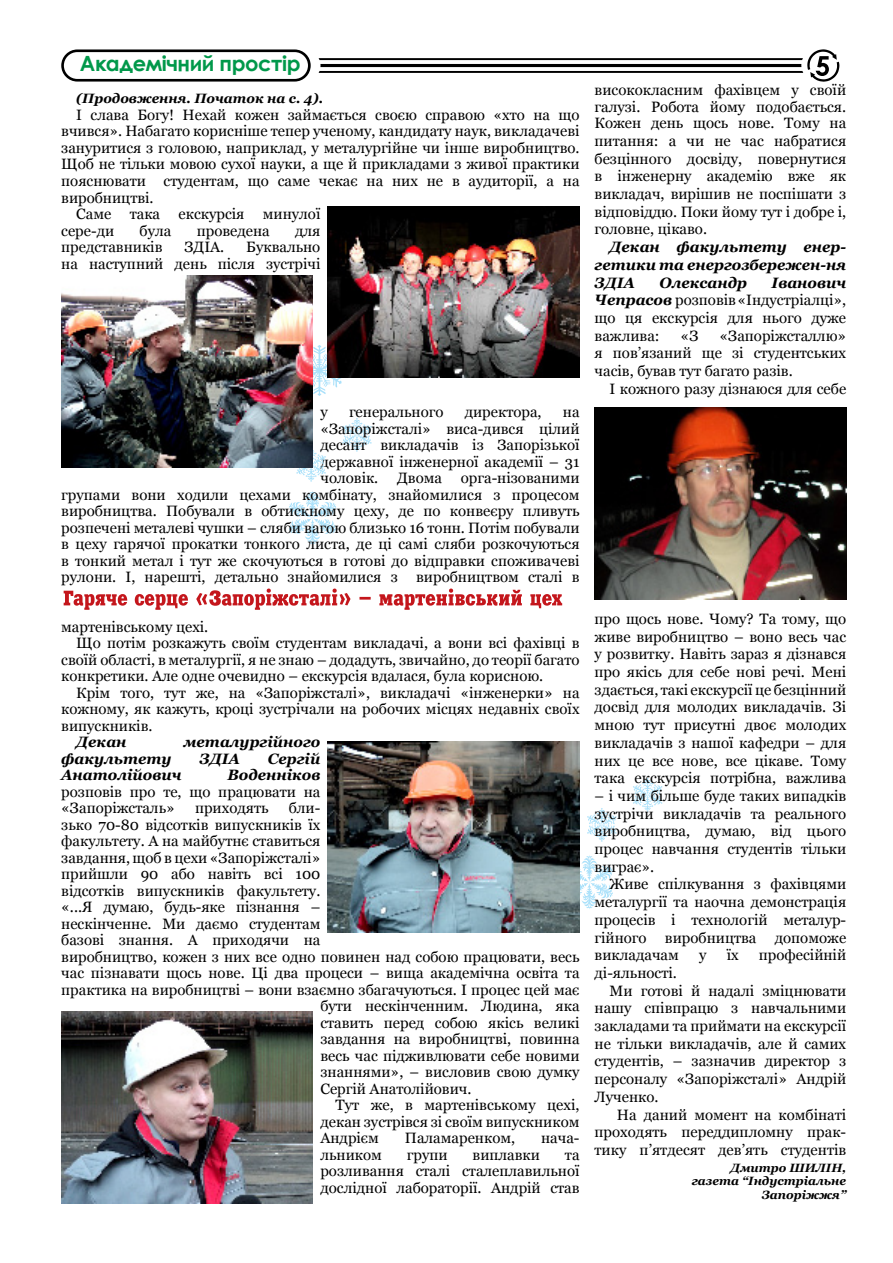
<style>
.page{position:relative;width:893px;height:1263px;background:#fff}
.page>*{position:absolute;margin:0;border:0;box-sizing:border-box;transform-origin:0 0}
.t1{font:700 21px "Century Gothic";letter-spacing:-.02em;color:#00984a}
.t2{font:15px/17.7px "Georgia";color:#000;text-align:justify}
.t3{font:italic 700 15px/17.7px "Georgia";color:#000;text-align:justify}
.t4{font:italic 700 13.5px "Georgia";color:#000}
.t5{font:italic 700 12px/13.5px "Georgia";color:#000;text-align:right}
.s1{font-weight:700;font-style:italic}
</style>
<div class="page">
<svg style="left:342px;top:418px;width:30px;height:34px"></svg>
<svg style="left:289px;top:491px;width:47px;height:54px"></svg>
<svg style="left:580px;top:855px;width:33px;height:54px"></svg>
<svg style="left:587px;top:808px;width:30px;height:34px"></svg>
<svg style="left:633px;top:778px;width:29px;height:34px"></svg>
<svg style="left:313px;top:345px;width:29px;height:51px"></svg>
<svg style="left:61px;top:49px;width:250px;height:33px"></svg>
<svg style="left:319px;top:49px;width:520px;height:33px"></svg>
<svg style="left:296px;top:450px;width:30px;height:32px"></svg>
<img style="left:328px;top:741px;width:252px;height:191px">
<img style="left:61px;top:276px;width:252px;height:191px">
<img style="left:61px;top:1012px;width:252px;height:192px">
<img style="left:595px;top:408px;width:251px;height:191px">
<img style="left:328px;top:207px;width:252px;height:171px">
<svg style="left:64px;top:588px;width:498px;height:22px"></svg>
<h1 class="t1" style="left:80px;top:48px;width:222px">Академічний простір</h1>
<p class="t4" style="left:76px;top:91px;width:248px">(Продовження. Початок на с. 4).</p>
<p class="t2" style="left:76px;top:106px;width:505px">І слава Богу! Нехай кожен займається своєю справою «хто на що</p>
<p class="t2" style="left:61px;top:122px;width:520px">вчився». Набагато корисніше тепер ученому, кандидату наук, викладачеві</p>
<p class="t2" style="left:61px;top:139px;width:520px">зануритися з головою, наприклад, у металургійне чи інше виробництво.</p>
<p class="t2" style="left:61px;top:155px;width:520px">Щоб не тільки мовою сухої науки, а ще й прикладами з живої практики</p>
<p class="t2" style="left:61px;top:172px;width:520px">пояснювати студентам, що саме чекає на них не в аудиторії, а на</p>
<p class="t2" style="left:61px;top:188px;width:94px">виробництві.</p>
<p class="t2" style="left:76px;top:205px;width:246px">Саме така екскурсія минулої</p>
<p class="t2" style="left:61px;top:221px;width:55px">сере-ди</p>
<p class="t2" style="left:140px;top:221px;width:33px">була</p>
<p class="t2" style="left:197px;top:221px;width:75px">проведена</p>
<p class="t2" style="left:295px;top:221px;width:27px">для</p>
<p class="t2" style="left:61px;top:238px;width:103px">представників</p>
<p class="t2" style="left:184px;top:238px;width:41px">ЗДІА.</p>
<p class="t2" style="left:61px;top:239px;width:261px;line-height:16.5px;text-align:right">Буквально<br>на наступний день після зустрічі</p>
<p class="t2" style="left:320px;top:403px;width:9px">у</p>
<p class="t2" style="left:349px;top:403px;width:96px">генерального</p>
<p class="t2" style="left:465px;top:403px;width:78px">директора,</p>
<p class="t2" style="left:320px;top:404px;width:261px;line-height:16.5px;text-indent:242px">на «Запоріжсталі» виса-дився цілий десант викладачів із Запорізької державної інженерної академії – 31 чоловік.</p>
<p class="t2" style="left:61px;top:470px;width:520px;line-height:16.5px;text-indent:400px">орга-нізованими групами вони ходили цехами комбінату, знайомилися з процесом виробництва. Побували в обтискному цеху, де по конвеєру пливуть розпечені металеві чушки – сляби вагою близько 16 тонн. Потім побували в цеху гарячої прокатки тонкого листа, де ці самі сляби розкочуються в тонкий метал і тут же скочуються в готові до відправки споживачеві рулони. І, нарешті, детально знайомилися з виробництвом сталі в</p>
<p class="t2" style="left:61px;top:617px;width:149px">мартенівському цехі.</p>
<p class="t2" style="left:76px;top:634px;width:505px">Що потім розкажуть своїм студентам викладачі, а вони всі фахівці в</p>
<p class="t2" style="left:61px;top:650px;width:520px">своїй області, в металургії, я не знаю – додадуть, звичайно, до теорії багато</p>
<p class="t2" style="left:61px;top:667px;width:484px">конкретики. Але одне очевидно – екскурсія вдалася, була корисною.</p>
<p class="t2" style="left:76px;top:683px;width:505px">Крім того, тут же, на «Запоріжсталі», викладачі «інженерки» на</p>
<p class="t2" style="left:61px;top:700px;width:520px">кожному, як кажуть, кроці зустрічали на робочих місцях недавніх своїх</p>
<p class="t2" style="left:61px;top:716px;width:93px">випускників.</p>
<p class="t3" style="left:76px;top:733px;width:52px">Декан</p>
<p class="t3" style="left:183px;top:733px;width:138px">металургійного</p>
<p class="t3" style="left:61px;top:749px;width:112px">факультету</p>
<p class="t3" style="left:199px;top:749px;width:42px">ЗДІА</p>
<p class="t3" style="left:268px;top:749px;width:54px">Сергій</p>
<p class="t3" style="left:61px;top:766px;width:122px">Анатолійович</p>
<p class="t3" style="left:227px;top:766px;width:94px">Воденніков</p>
<p class="t2" style="left:61px;top:783px;width:261px;line-height:16.5px">розповів про те, що працювати на «Запоріжсталь»</p>
<p class="t2" style="left:397px;top:469px;width:46px">Двома</p>
<p class="t2" style="left:195px;top:799px;width:75px">приходять</p>
<p class="t2" style="left:289px;top:799px;width:33px">бли-</p>
<p class="t2" style="left:61px;top:815px;width:261px">зько 70-80 відсотків випускників їх</p>
<p class="t2" style="left:61px;top:832px;width:261px">факультету. А на майбутнє ставиться</p>
<p class="t2" style="left:61px;top:848px;width:261px">завдання, щоб в цехи «Запоріжсталі»</p>
<p class="t2" style="left:61px;top:865px;width:261px">прийшли 90 або навіть всі 100</p>
<p class="t2" style="left:61px;top:881px;width:261px">відсотків випускників факультету.</p>
<p class="t2" style="left:61px;top:898px;width:261px">«...Я думаю, будь-яке пізнання –</p>
<p class="t2" style="left:61px;top:914px;width:261px">нескінченне. Ми даємо студентам</p>
<p class="t2" style="left:61px;top:931px;width:261px">базові знання. А приходячи на</p>
<p class="t2" style="left:61px;top:947px;width:520px">виробництво, кожен з них все одно повинен над собою працювати, весь</p>
<p class="t2" style="left:61px;top:964px;width:520px">час пізнавати щось нове. Ці два процеси – вища академічна освіта та</p>
<p class="t2" style="left:61px;top:980px;width:520px">практика на виробництві – вони взаємно збагачуються. І процес цей має</p>
<p class="t2" style="left:320px;top:997px;width:261px">бути нескінченним. Людина, яка</p>
<p class="t2" style="left:320px;top:1013px;width:261px">ставить перед собою якісь великі</p>
<p class="t2" style="left:320px;top:1030px;width:261px">завдання на виробництві, повинна</p>
<p class="t2" style="left:320px;top:1046px;width:261px">весь час підживлювати себе новими</p>
<p class="t2" style="left:320px;top:1063px;width:261px">знаннями», – висловив свою думку</p>
<p class="t2" style="left:320px;top:1079px;width:153px">Сергій Анатолійович.</p>
<p class="t2" style="left:335px;top:1096px;width:246px">Тут же, в мартенівському цехі,</p>
<p class="t2" style="left:320px;top:1112px;width:261px">декан зустрівся зі своїм випускником</p>
<p class="t2" style="left:320px;top:1129px;width:60px">Андрієм</p>
<p class="t2" style="left:405px;top:1129px;width:112px">Паламаренком,</p>
<p class="t2" style="left:541px;top:1129px;width:40px">нача-</p>
<p class="t2" style="left:320px;top:1145px;width:63px">льником</p>
<p class="t2" style="left:407px;top:1145px;width:42px">групи</p>
<p class="t2" style="left:473px;top:1145px;width:69px">виплавки</p>
<p class="t2" style="left:320px;top:1146px;width:261px;line-height:16.5px;text-indent:245px">та розливання сталі сталеплавильної дослідної лабораторії. Андрій став</p>
<p class="t2" style="left:595px;top:81px;width:253px">висококласним фахівцем у своїй галузі. Робота йому подобається.<br>Кожен день щось нове. Тому на питання: а чи не час набратися безцінного досвіду, повернутися в інженерну академію вже як викладач, вирішив не поспішати з відповіддю. Поки йому тут і добре і, головне, цікаво.</p>
<p class="t3" style="left:595px;top:238px;width:253px;text-indent:15px">Декан факультету енер&shy;гетики та енергозбережен-ня ЗДІА</p>
<p class="t3" style="left:659px;top:273px;width:89px">Олександр</p>
<p class="t2" style="left:595px;top:273px;width:253px;text-indent:177px"><span class="s1">Іванович Чепрасов</span> розповів «Індустріалці», що ця екскурсія для нього дуже важлива:</p>
<p class="t2" style="left:595px;top:327px;width:253px;text-indent:125px">«Запоріжсталлю» я пов’язаний ще зі студентських часів, бував тут багато разів.</p>
<p class="t2" style="left:610px;top:380px;width:238px">І кожного разу дізнаюся для себе</p>
<p class="t2" style="left:681px;top:327px;width:19px">«З</p>
<p class="t2" style="left:595px;top:610px;width:253px">про щось нове. Чому? Та тому, що живе виробництво – воно весь час у розвитку. Навіть зараз я дізнався про якісь для себе нові речі. Мені здається, такі екскурсії це безцінний досвід для молодих викладачів. Зі мною тут присутні двоє молодих викладачів з нашої кафедри – для них це все нове, все цікаве. Тому така екскурсія потрібна, важлива</p>
<p class="t2" style="left:595px;top:787px;width:253px">– і чим більше буде таких випадків зустрічи викладачів та реального виробництва, думаю, від цього процес навчання студентів тільки виграє».</p>
<p class="t2" style="left:595px;top:875px;width:253px;text-indent:15px">Живе спілкування з фахівцями металургії та наочна демонстрація процесів і технологій металур&shy;гійного виробництва допоможе викладачам</p>
<p class="t2" style="left:699px;top:946px;width:9px">у</p>
<p class="t2" style="left:727px;top:946px;width:13px">їх</p>
<p class="t2" style="left:759px;top:946px;width:89px">професійній</p>
<p class="t2" style="left:595px;top:964px;width:84px">ді-яльності.</p>
<p class="t2" style="left:610px;top:981px;width:238px">Ми готові й надалі зміцнювати</p>
<p class="t2" style="left:595px;top:999px;width:253px">нашу співпрацю з навчальними</p>
<p class="t2" style="left:595px;top:1017px;width:253px">закладами та приймати на екскурсії</p>
<p class="t2" style="left:595px;top:1035px;width:253px">не тільки викладачів, але й самих</p>
<p class="t2" style="left:595px;top:1052px;width:253px">студентів, – зазначив директор з</p>
<p class="t2" style="left:595px;top:1070px;width:253px">персоналу «Запоріжсталі» Андрій</p>
<p class="t2" style="left:595px;top:1088px;width:66px">Лученко.</p>
<p class="t2" style="left:617px;top:1105px;width:231px">На даний момент на комбінаті</p>
<p class="t2" style="left:595px;top:1123px;width:253px">проходять переддипломну прак-</p>
<p class="t2" style="left:595px;top:1141px;width:253px">тику п’ятдесят дев’ять студентів</p>
<p class="t5" style="left:692px;top:1161px;width:156px">Дмитро ШИЛІН, газета “Індустріальне<br>Запоріжжя”</p>
</div>
